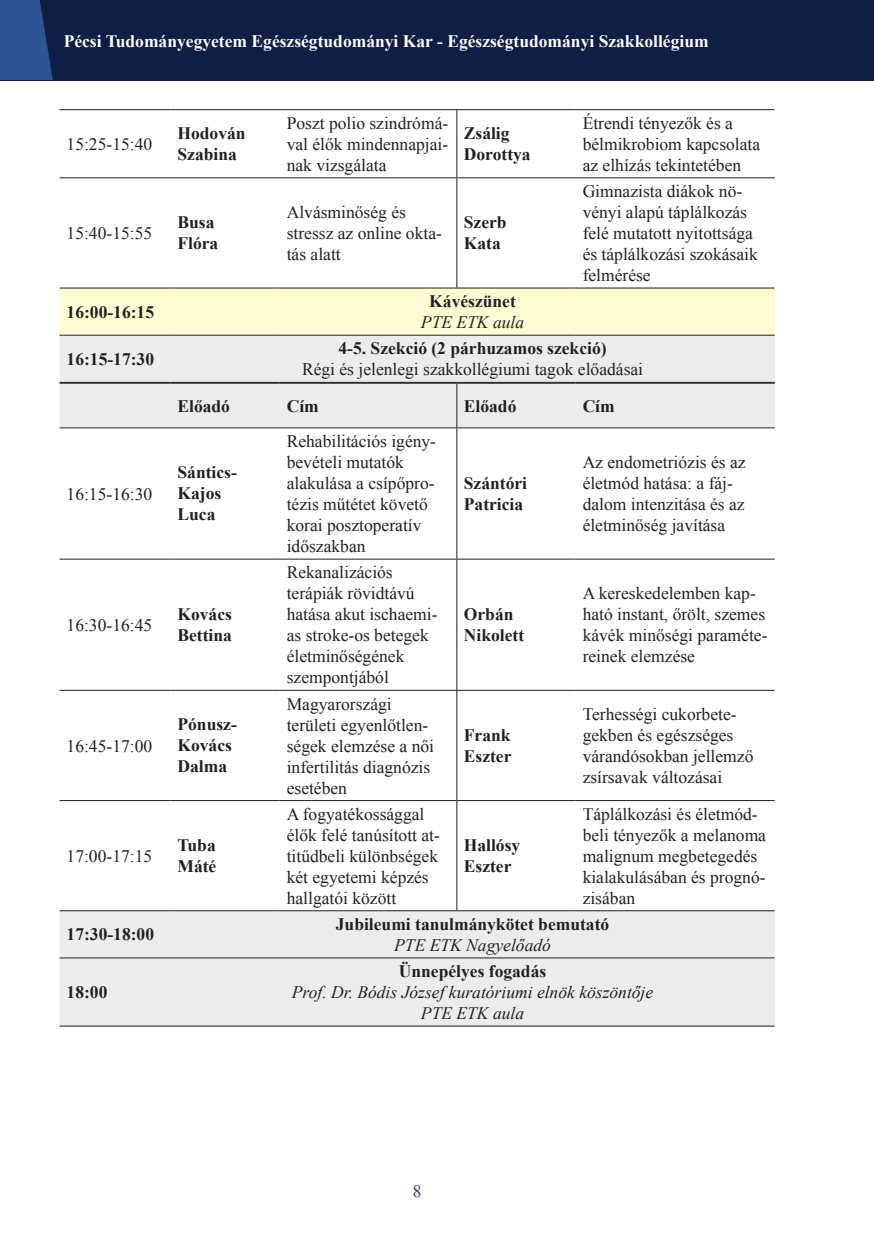
<style>
.page{position:relative;width:874px;height:1241px;background:#fff}
.page>*{position:absolute;margin:0;border:0;box-sizing:border-box;transform-origin:0 0}
.t1{font:17.5px/21px "Times New Roman";color:#231f20}
.t2{font:700 17.5px/21px "Times New Roman";color:#231f20}
.t3{font:italic 17.5px "Times New Roman";color:#231f20}
.t4{font:700 17.5px "Times New Roman";color:#fff}
.t5{font:17.5px "Times New Roman";color:#3e3365}
</style>
<div class="page">
<div style="left:0;top:0;width:873px;height:81px;background:#101d45"></div>
<svg style="left:0;top:0;width:53px;height:80px;background:#2b4c8b"></svg>
<svg style="left:60px;top:110px;width:714px;height:177px"></svg>
<svg style="left:60px;top:288px;width:714px;height:94px;background:#f3f1de"></svg>
<hr style="left:60px;top:382px;width:110px;height:1px;background:#231f20">
<hr style="left:170px;top:382px;width:109px;height:1px;background:#231f20">
<hr style="left:279px;top:382px;width:177px;height:1px;background:#231f20">
<hr style="left:456px;top:382px;width:119px;height:1px;background:#231f20">
<hr style="left:575px;top:382px;width:199px;height:1px;background:#231f20">
<hr style="left:60px;top:109px;width:110px;height:1px;background:#231f20">
<hr style="left:170px;top:109px;width:109px;height:1px;background:#231f20">
<hr style="left:279px;top:109px;width:177px;height:1px;background:#231f20">
<hr style="left:456px;top:109px;width:119px;height:1px;background:#231f20">
<hr style="left:575px;top:109px;width:199px;height:1px;background:#231f20">
<hr style="left:60px;top:177px;width:110px;height:1px;background:#231f20">
<hr style="left:170px;top:177px;width:109px;height:1px;background:#231f20">
<hr style="left:279px;top:177px;width:177px;height:1px;background:#231f20">
<hr style="left:456px;top:177px;width:119px;height:1px;background:#231f20">
<hr style="left:575px;top:177px;width:199px;height:1px;background:#231f20">
<hr style="left:456px;top:110px;width:1px;height:67px;background:#231f20">
<hr style="left:456px;top:178px;width:1px;height:109px;background:#231f20">
<hr style="left:60px;top:287px;width:110px;height:1px;background:#231f20">
<hr style="left:170px;top:287px;width:109px;height:1px;background:#231f20">
<hr style="left:279px;top:287px;width:177px;height:1px;background:#231f20">
<hr style="left:456px;top:287px;width:119px;height:1px;background:#231f20">
<hr style="left:575px;top:287px;width:199px;height:1px;background:#231f20">
<hr style="left:60px;top:335px;width:110px;height:1px;background:#231f20">
<hr style="left:170px;top:335px;width:109px;height:1px;background:#231f20">
<hr style="left:279px;top:335px;width:177px;height:1px;background:#231f20">
<hr style="left:456px;top:335px;width:119px;height:1px;background:#231f20">
<hr style="left:575px;top:335px;width:199px;height:1px;background:#231f20">
<div style="left:60px;top:384px;width:714px;height:641px;background:#ececee"></div>
<svg style="left:60px;top:428px;width:714px;height:482px"></svg>
<hr style="left:60px;top:383px;width:110px;height:1px;background:#231f20">
<hr style="left:170px;top:383px;width:109px;height:1px;background:#231f20">
<hr style="left:279px;top:383px;width:177px;height:1px;background:#231f20">
<hr style="left:456px;top:383px;width:119px;height:1px;background:#231f20">
<hr style="left:575px;top:383px;width:199px;height:1px;background:#231f20">
<hr style="left:60px;top:427px;width:110px;height:1px;background:#231f20">
<hr style="left:170px;top:427px;width:109px;height:1px;background:#231f20">
<hr style="left:279px;top:427px;width:177px;height:1px;background:#231f20">
<hr style="left:456px;top:427px;width:119px;height:1px;background:#231f20">
<hr style="left:575px;top:427px;width:199px;height:1px;background:#231f20">
<hr style="left:456px;top:383px;width:1px;height:44px;background:#231f20">
<hr style="left:456px;top:428px;width:1px;height:130px;background:#231f20">
<hr style="left:456px;top:559px;width:1px;height:130px;background:#231f20">
<hr style="left:456px;top:690px;width:1px;height:110px;background:#231f20">
<hr style="left:456px;top:800px;width:1px;height:110px;background:#231f20">
<hr style="left:60px;top:558px;width:110px;height:1px;background:#231f20">
<hr style="left:170px;top:558px;width:109px;height:1px;background:#231f20">
<hr style="left:279px;top:558px;width:177px;height:1px;background:#231f20">
<hr style="left:456px;top:558px;width:119px;height:1px;background:#231f20">
<hr style="left:575px;top:558px;width:199px;height:1px;background:#231f20">
<hr style="left:60px;top:689px;width:110px;height:1px;background:#231f20">
<hr style="left:170px;top:689px;width:109px;height:1px;background:#231f20">
<hr style="left:279px;top:689px;width:177px;height:1px;background:#231f20">
<hr style="left:456px;top:689px;width:119px;height:1px;background:#231f20">
<hr style="left:575px;top:689px;width:199px;height:1px;background:#231f20">
<hr style="left:60px;top:800px;width:110px;height:1px;background:#231f20">
<hr style="left:170px;top:800px;width:109px;height:1px;background:#231f20">
<hr style="left:279px;top:800px;width:177px;height:1px;background:#231f20">
<hr style="left:456px;top:800px;width:119px;height:1px;background:#231f20">
<hr style="left:575px;top:800px;width:199px;height:1px;background:#231f20">
<hr style="left:60px;top:910px;width:110px;height:1px;background:#231f20">
<hr style="left:170px;top:910px;width:109px;height:1px;background:#231f20">
<hr style="left:279px;top:910px;width:177px;height:1px;background:#231f20">
<hr style="left:456px;top:910px;width:119px;height:1px;background:#231f20">
<hr style="left:575px;top:910px;width:199px;height:1px;background:#231f20">
<hr style="left:60px;top:957px;width:110px;height:1px;background:#231f20">
<hr style="left:170px;top:957px;width:109px;height:1px;background:#231f20">
<hr style="left:279px;top:957px;width:177px;height:1px;background:#231f20">
<hr style="left:456px;top:957px;width:119px;height:1px;background:#231f20">
<hr style="left:575px;top:957px;width:199px;height:1px;background:#231f20">
<hr style="left:60px;top:1025px;width:110px;height:1px;background:#231f20">
<hr style="left:170px;top:1025px;width:109px;height:1px;background:#231f20">
<hr style="left:279px;top:1025px;width:177px;height:1px;background:#231f20">
<hr style="left:456px;top:1025px;width:119px;height:1px;background:#231f20">
<hr style="left:575px;top:1025px;width:199px;height:1px;background:#231f20">
<p class="t4" style="left:64px;top:29px;width:646px">Pécsi Tudományegyetem Egészségtudományi Kar - Egészségtudományi Szakkollégium</p>
<p class="t1" style="left:67px;top:133px;width:87px">15:25-15:40</p>
<p class="t2" style="left:177px;top:122px;width:70px">Hodován<br>Szabina</p>
<p class="t1" style="left:286px;top:112px;width:163px;text-align:justify">Poszt polio szindrómá&shy;val élők mindennapjai&shy;nak vizsgálata</p>
<p class="t2" style="left:463px;top:122px;width:47px">Zsálig</p>
<p class="t2" style="left:463px;top:143px;width:68px">Dorottya</p>
<p class="t1" style="left:67px;top:222px;width:87px">15:40-15:55</p>
<p class="t2" style="left:67px;top:301px;width:89px">16:00-16:15</p>
<p class="t2" style="left:177px;top:211px;width:38px">Busa</p>
<p class="t2" style="left:177px;top:232px;width:42px">Flóra</p>
<p class="t1" style="left:286px;top:201px;width:157px">Alvásminőség és stressz az online okta&shy;tás alatt</p>
<p class="t2" style="left:463px;top:211px;width:44px">Szerb</p>
<p class="t2" style="left:463px;top:232px;width:38px">Kata</p>
<p class="t2" style="left:429px;top:290px;width:88px">Kávészünet</p>
<p class="t3" style="left:421px;top:310px;width:105px">PTE ETK aula</p>
<p class="t1" style="left:582px;top:112px;width:179px">Étrendi tényezők és a bélmikrobiom kapcsolata az elhízás tekintetében</p>
<p class="t1" style="left:582px;top:180px;width:176px">Gimnazista diákok nö&shy;vényi alapú táplálkozás felé mutatott nyitottsága és táplálkozási szokásaik felmérése</p>
<p class="t2" style="left:67px;top:348px;width:89px">16:15-17:30</p>
<p class="t1" style="left:67px;top:483px;width:87px">16:15-16:30</p>
<p class="t1" style="left:67px;top:614px;width:87px">16:30-16:45</p>
<p class="t1" style="left:67px;top:734px;width:87px">16:45-17:00</p>
<p class="t1" style="left:67px;top:845px;width:87px">17:00-17:15</p>
<p class="t2" style="left:67px;top:923px;width:89px">17:30-18:00</p>
<p class="t2" style="left:67px;top:980px;width:42px">18:00</p>
<p class="t2" style="left:338px;top:337px;width:269px">4-5. Szekció (2 párhuzamos szekció)</p>
<p class="t1" style="left:302px;top:358px;width:342px">Régi és jelenlegi szakkollégiumi tagok előadásai</p>
<p class="t2" style="left:177px;top:394px;width:54px">Előadó</p>
<p class="t2" style="left:286px;top:394px;width:34px">Cím</p>
<p class="t2" style="left:463px;top:394px;width:54px">Előadó</p>
<p class="t2" style="left:582px;top:394px;width:34px">Cím</p>
<p class="t2" style="left:177px;top:461px;width:61px">Sántics-</p>
<p class="t2" style="left:177px;top:482px;width:45px">Kajos</p>
<p class="t2" style="left:177px;top:503px;width:39px">Luca</p>
<p class="t2" style="left:177px;top:603px;width:56px">Kovács</p>
<p class="t2" style="left:177px;top:624px;width:56px">Bettina</p>
<p class="t2" style="left:177px;top:713px;width:61px">Pónusz-</p>
<p class="t2" style="left:177px;top:734px;width:56px">Kovács</p>
<p class="t2" style="left:177px;top:755px;width:51px">Dalma</p>
<p class="t2" style="left:177px;top:834px;width:40px">Tuba</p>
<p class="t2" style="left:177px;top:855px;width:40px">Máté</p>
<p class="t1" style="left:286px;top:430px;width:151px">Rehabilitációs igény&shy;bevételi mutatók alakulása a csípőpro&shy;tézis műtétet követő korai posztoperatív időszakban</p>
<p class="t1" style="left:286px;top:561px;width:152px">Rekanalizációs terápiák rövidtávú hatása akut ischaemi&shy;as stroke-os betegek életminőségének szempontjából</p>
<p class="t1" style="left:286px;top:692px;width:149px">Magyarországi területi egyenlőtlen&shy;ségek elemzése a női infertilitás diagnózis esetében</p>
<p class="t1" style="left:286px;top:803px;width:155px">A fogyatékossággal élők felé tanúsított at&shy;titűdbeli különbségek két egyetemi képzés hallgatói között</p>
<p class="t2" style="left:463px;top:472px;width:65px">Szántóri</p>
<p class="t2" style="left:463px;top:493px;width:61px">Patricia</p>
<p class="t2" style="left:463px;top:603px;width:51px">Orbán</p>
<p class="t2" style="left:463px;top:624px;width:62px">Nikolett</p>
<p class="t2" style="left:463px;top:724px;width:48px">Frank</p>
<p class="t2" style="left:463px;top:745px;width:49px">Eszter</p>
<p class="t2" style="left:463px;top:834px;width:58px">Hallósy</p>
<p class="t2" style="left:463px;top:855px;width:49px">Eszter</p>
<p class="t1" style="left:582px;top:451px;width:164px">Az endometriózis és az életmód hatása: a fáj&shy;dalom intenzitása és az életminőség javítása</p>
<p class="t1" style="left:582px;top:582px;width:186px">A kereskedelemben kap&shy;ható instant, őrölt, szemes kávék minőségi paraméte&shy;reinek elemzése</p>
<p class="t1" style="left:582px;top:703px;width:172px">Terhességi cukorbete&shy;gekben és egészséges várandósokban jellemző zsírsavak változásai</p>
<p class="t1" style="left:582px;top:803px;width:185px">Táplálkozási és életmód&shy;beli tényezők a melanoma malignum megbetegedés kialakulásában és prognó&shy;zisában</p>
<p class="t2" style="left:335px;top:913px;width:275px">Jubileumi tanulmánykötet bemutató</p>
<p class="t3" style="left:394px;top:932px;width:158px">PTE ETK Nagyelőadó</p>
<p class="t2" style="left:398px;top:960px;width:149px">Ünnepélyes fogadás</p>
<p class="t3" style="left:292px;top:980px;width:363px">Prof. Dr. Bódis József kuratóriumi elnök köszöntője</p>
<p class="t3" style="left:421px;top:1001px;width:105px">PTE ETK aula</p>
<p class="t5" style="left:412px;top:1178px;width:10px">8</p>
</div>
